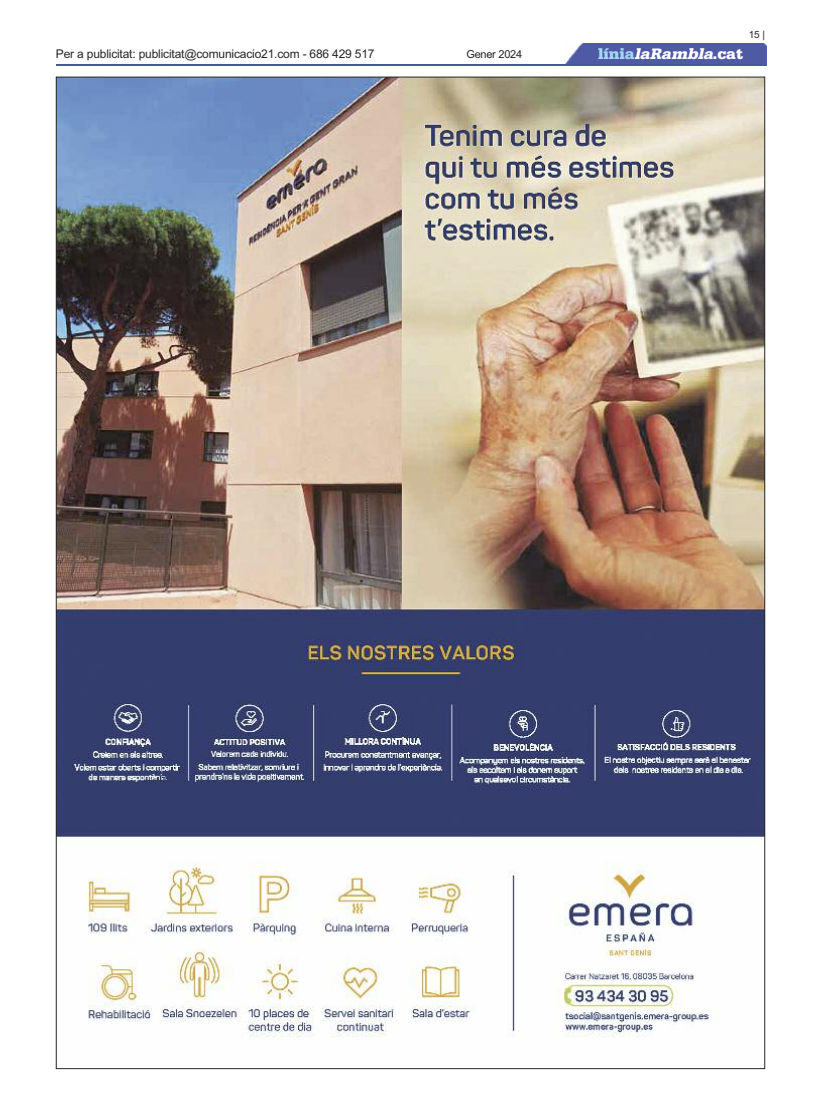
<style>
.page{position:relative;width:823px;height:1106px;background:#fff}
.page>*{position:absolute;margin:0;border:0;box-sizing:border-box;transform-origin:0 0}
.t1{font:italic 900 16px "Serifa";color:#fff}
.t2{font:12px "Arial";letter-spacing:-.015em;color:#272526}
.t3{font:11px "Arial";letter-spacing:-.025em;color:#272526}
.t4{font:10px "Arial";color:#272526}
.s1{font-style:normal;color:#a6d8f6}
.s2{font-style:normal}
</style>
<div class="page">
<div style="left:565px;top:44px;width:200px;height:20px;background:#4f5aa4"></div>
<hr style="left:57px;top:64px;width:708px;height:1px;background:#4558a4">
<img style="left:58px;top:79px;width:704px;height:958px">
<p class="t4" style="left:748px;top:29px;width:18px">15|</p>
<p class="t2" style="left:56px;top:47px;width:320px">Per a publicitat: publicitat@comunicacio21.com - 686 429 517</p>
<p class="t3" style="left:466px;top:48px;width:57px">Gener 2024</p>
<h1 class="t1" style="left:597px;top:48px;width:146px"><span class="s1">línia</span>laRambla<span class="s2">.cat</span></h1>
</div>
